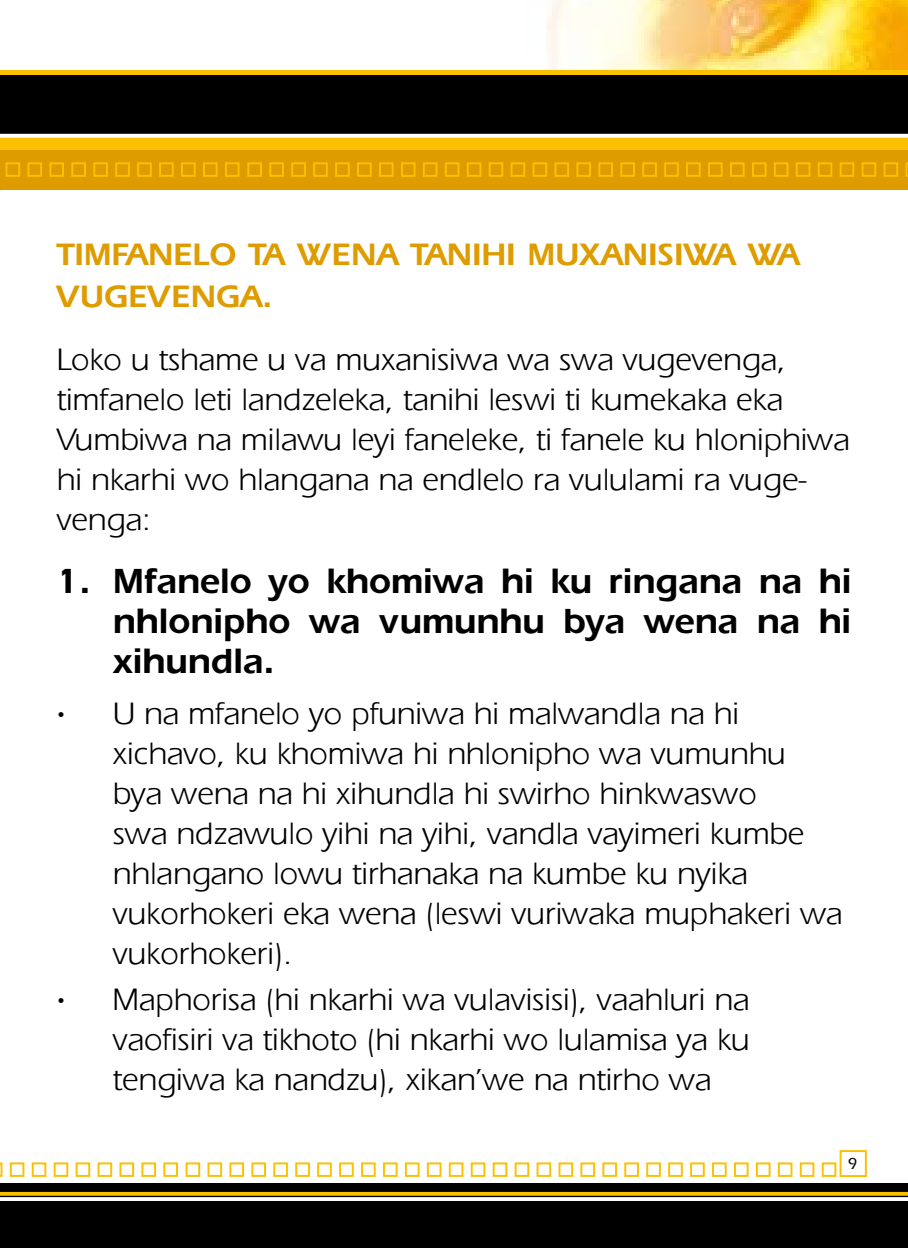
<style>
.page{position:relative;width:908px;height:1248px;background:#fff}
.page>*{position:absolute;margin:0;border:0;box-sizing:border-box;transform-origin:0 0}
.t1{font:700 36px/40px "Ergoe";color:#000;text-align:justify}
.t2{font:32px/40px "Ergoe";color:#000}
.t3{font:700 32px/42px "Ergoe";color:#de9c00}
.t4{font:500 16.4px "Ergoe";color:#000}
</style>
<div class="page">
<img style="left:546px;top:0;width:361px;height:70px">
<div style="left:0;top:136px;width:907px;height:54px;background:#de9c00"></div>
<div style="left:0;top:70px;width:907px;height:80px;background:#fbc100"></div>
<div style="left:0;top:75px;width:907px;height:61px;background:#000"></div>
<div style="left:6px;top:162px;width:14px;height:15px;border:2px solid #fbc100"></div>
<div style="left:27px;top:162px;width:15px;height:15px;border:2px solid #fbc100"></div>
<div style="left:49px;top:162px;width:15px;height:15px;border:2px solid #fbc100"></div>
<div style="left:71px;top:162px;width:15px;height:15px;border:2px solid #fbc100"></div>
<div style="left:93px;top:162px;width:15px;height:15px;border:2px solid #fbc100"></div>
<div style="left:115px;top:162px;width:15px;height:15px;border:2px solid #fbc100"></div>
<div style="left:137px;top:162px;width:15px;height:15px;border:2px solid #fbc100"></div>
<div style="left:159px;top:162px;width:15px;height:15px;border:2px solid #fbc100"></div>
<div style="left:181px;top:162px;width:14px;height:15px;border:2px solid #fbc100"></div>
<div style="left:203px;top:162px;width:14px;height:15px;border:2px solid #fbc100"></div>
<div style="left:225px;top:162px;width:14px;height:15px;border:2px solid #fbc100"></div>
<svg style="left:0;top:134px;width:907px;height:4px;background:#fefaea"></svg>
<div style="left:0;top:1183px;width:907px;height:64px;background:#000"></div>
<svg style="left:0;top:1191px;width:907px;height:4px;background:#c29500"></svg>
<svg style="left:0;top:1197px;width:907px;height:3px;background:#f4f4f4"></svg>
<svg style="left:0;top:1162px;width:2px;height:14px"></svg>
<div style="left:10px;top:1162px;width:14px;height:14px;border:2px solid #fbc100"></div>
<div style="left:32px;top:1162px;width:14px;height:14px;border:2px solid #fbc100"></div>
<div style="left:54px;top:1162px;width:14px;height:14px;border:2px solid #fbc100"></div>
<div style="left:76px;top:1162px;width:14px;height:14px;border:2px solid #fbc100"></div>
<div style="left:97px;top:1162px;width:15px;height:14px;border:2px solid #fbc100"></div>
<div style="left:119px;top:1162px;width:15px;height:14px;border:2px solid #fbc100"></div>
<div style="left:141px;top:1162px;width:15px;height:14px;border:2px solid #fbc100"></div>
<div style="left:163px;top:1162px;width:15px;height:14px;border:2px solid #fbc100"></div>
<div style="left:247px;top:162px;width:15px;height:15px;border:2px solid #fbc100"></div>
<div style="left:269px;top:162px;width:15px;height:15px;border:2px solid #fbc100"></div>
<div style="left:291px;top:162px;width:15px;height:15px;border:2px solid #fbc100"></div>
<div style="left:313px;top:162px;width:14px;height:15px;border:2px solid #fbc100"></div>
<div style="left:335px;top:162px;width:14px;height:15px;border:2px solid #fbc100"></div>
<div style="left:357px;top:162px;width:14px;height:15px;border:2px solid #fbc100"></div>
<div style="left:379px;top:162px;width:14px;height:15px;border:2px solid #fbc100"></div>
<div style="left:401px;top:162px;width:14px;height:15px;border:2px solid #fbc100"></div>
<div style="left:422px;top:162px;width:15px;height:15px;border:2px solid #fbc100"></div>
<div style="left:444px;top:162px;width:15px;height:15px;border:2px solid #fbc100"></div>
<div style="left:466px;top:162px;width:15px;height:15px;border:2px solid #fbc100"></div>
<div style="left:488px;top:162px;width:15px;height:15px;border:2px solid #fbc100"></div>
<div style="left:510px;top:162px;width:15px;height:15px;border:2px solid #fbc100"></div>
<div style="left:532px;top:162px;width:15px;height:15px;border:2px solid #fbc100"></div>
<div style="left:554px;top:162px;width:15px;height:15px;border:2px solid #fbc100"></div>
<div style="left:576px;top:162px;width:14px;height:15px;border:2px solid #fbc100"></div>
<div style="left:598px;top:162px;width:14px;height:15px;border:2px solid #fbc100"></div>
<div style="left:620px;top:162px;width:14px;height:15px;border:2px solid #fbc100"></div>
<div style="left:642px;top:162px;width:14px;height:15px;border:2px solid #fbc100"></div>
<div style="left:664px;top:162px;width:14px;height:15px;border:2px solid #fbc100"></div>
<div style="left:685px;top:162px;width:15px;height:15px;border:2px solid #fbc100"></div>
<div style="left:707px;top:162px;width:15px;height:15px;border:2px solid #fbc100"></div>
<div style="left:729px;top:162px;width:15px;height:15px;border:2px solid #fbc100"></div>
<div style="left:751px;top:162px;width:15px;height:15px;border:2px solid #fbc100"></div>
<div style="left:773px;top:162px;width:15px;height:15px;border:2px solid #fbc100"></div>
<div style="left:795px;top:162px;width:15px;height:15px;border:2px solid #fbc100"></div>
<div style="left:817px;top:162px;width:15px;height:15px;border:2px solid #fbc100"></div>
<div style="left:839px;top:162px;width:14px;height:15px;border:2px solid #fbc100"></div>
<div style="left:861px;top:162px;width:14px;height:15px;border:2px solid #fbc100"></div>
<div style="left:883px;top:162px;width:14px;height:15px;border:2px solid #fbc100"></div>
<svg style="left:905px;top:162px;width:2px;height:15px"></svg>
<div style="left:185px;top:1162px;width:15px;height:14px;border:2px solid #fbc100"></div>
<div style="left:207px;top:1162px;width:15px;height:14px;border:2px solid #fbc100"></div>
<div style="left:229px;top:1162px;width:15px;height:14px;border:2px solid #fbc100"></div>
<div style="left:251px;top:1162px;width:15px;height:14px;border:2px solid #fbc100"></div>
<div style="left:273px;top:1162px;width:15px;height:14px;border:2px solid #fbc100"></div>
<div style="left:295px;top:1162px;width:15px;height:14px;border:2px solid #fbc100"></div>
<div style="left:317px;top:1162px;width:14px;height:14px;border:2px solid #fbc100"></div>
<div style="left:339px;top:1162px;width:14px;height:14px;border:2px solid #fbc100"></div>
<div style="left:361px;top:1162px;width:14px;height:14px;border:2px solid #fbc100"></div>
<div style="left:383px;top:1162px;width:14px;height:14px;border:2px solid #fbc100"></div>
<div style="left:405px;top:1162px;width:14px;height:14px;border:2px solid #fbc100"></div>
<div style="left:426px;top:1162px;width:15px;height:14px;border:2px solid #fbc100"></div>
<div style="left:448px;top:1162px;width:15px;height:14px;border:2px solid #fbc100"></div>
<div style="left:470px;top:1162px;width:15px;height:14px;border:2px solid #fbc100"></div>
<div style="left:492px;top:1162px;width:15px;height:14px;border:2px solid #fbc100"></div>
<div style="left:514px;top:1162px;width:15px;height:14px;border:2px solid #fbc100"></div>
<div style="left:536px;top:1162px;width:15px;height:14px;border:2px solid #fbc100"></div>
<div style="left:558px;top:1162px;width:15px;height:14px;border:2px solid #fbc100"></div>
<div style="left:580px;top:1162px;width:14px;height:14px;border:2px solid #fbc100"></div>
<div style="left:602px;top:1162px;width:14px;height:14px;border:2px solid #fbc100"></div>
<div style="left:624px;top:1162px;width:14px;height:14px;border:2px solid #fbc100"></div>
<div style="left:646px;top:1162px;width:14px;height:14px;border:2px solid #fbc100"></div>
<div style="left:668px;top:1162px;width:14px;height:14px;border:2px solid #fbc100"></div>
<div style="left:689px;top:1162px;width:15px;height:14px;border:2px solid #fbc100"></div>
<div style="left:711px;top:1162px;width:15px;height:14px;border:2px solid #fbc100"></div>
<div style="left:733px;top:1162px;width:15px;height:14px;border:2px solid #fbc100"></div>
<div style="left:755px;top:1162px;width:15px;height:14px;border:2px solid #fbc100"></div>
<div style="left:777px;top:1162px;width:15px;height:14px;border:2px solid #fbc100"></div>
<div style="left:799px;top:1162px;width:15px;height:14px;border:2px solid #fbc100"></div>
<div style="left:821px;top:1162px;width:15px;height:14px;border:2px solid #fbc100"></div>
<div style="left:839px;top:1149px;width:27px;height:27px;background:#fff;border:2px solid #fbc100"></div>
<p class="t3" style="left:57px;top:233px;width:744px">TIMFANELO TA WENA TANIHI MUXANISIWA WA<br>VUGEVENGA.</p>
<p class="t2" style="left:57px;top:340px;width:794px">Loko u tshame u va muxanisiwa wa swa vugevenga, timfanelo leti landzeleka, tanihi leswi ti kumekaka eka Vumbiwa na milawu leyi faneleke, ti fanele ku hloniphiwa hi nkarhi wo hlangana na endlelo ra vululami ra vuge&shy;venga:</p>
<p class="t1" style="left:113px;top:560px;width:739px;text-indent:-56px">1. Mfanelo yo khomiwa hi ku ringana na hi nhlonipho wa vumunhu bya wena na hi xihundla.</p>
<p class="t2" style="left:113px;top:694px;width:731px;text-indent:-56px">• U na mfanelo yo pfuniwa hi malwandla na hi xichavo, ku khomiwa hi nhlonipho wa vumunhu bya wena na hi xihundla hi swirho hinkwaswo<br>swa ndzawulo yihi na yihi, vandla vayimeri kumbe nhlangano lowu tirhanaka na kumbe ku nyika vukorhokeri eka wena (leswi vuriwaka muphakeri wa vukorhokeri).</p>
<p class="t2" style="left:113px;top:979px;width:638px;text-align:justify;text-indent:-56px">• Maphorisa (hi nkarhi wa vulavisisi), vaahluri na vaofisiri va tikhoto (hi nkarhi wo lulamisa ya ku tengiwa ka nandzu), xikan’we na ntirho wa</p>
<p class="t4" style="left:847px;top:1154px;width:11px">9</p>
</div>
